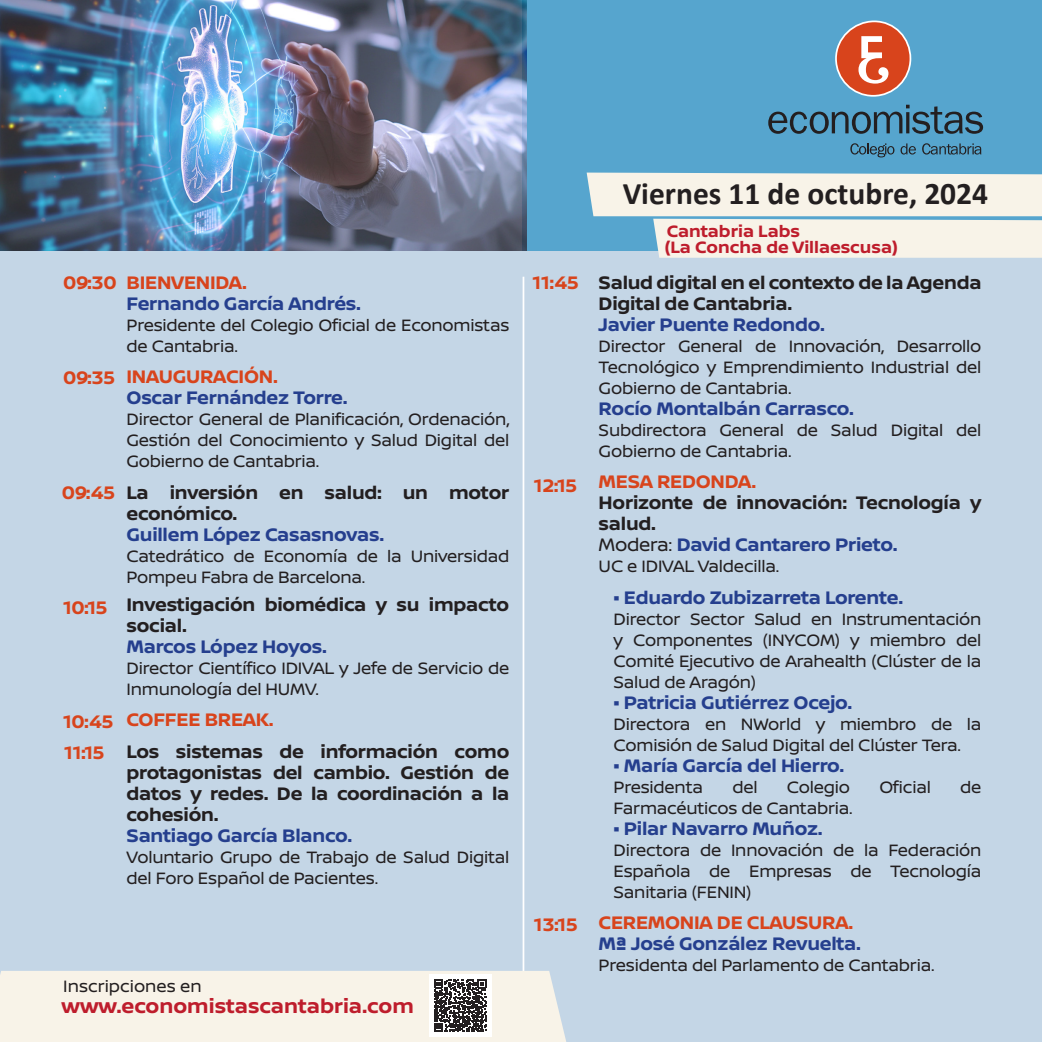
<style>
.page{position:relative;width:1042px;height:1042px;background:#fff}
.page>*{position:absolute;margin:0;border:0;box-sizing:border-box;transform-origin:0 0}
.t1{font:700 31.5px "Calibri";color:#231f20}
.t2{font:700 21px "Nissan Brand";color:#be1d2c}
.t3{font:700 19.25px "Nissan Brand";letter-spacing:-.01em;color:#253f8e}
.t4{font:700 19.25px/21px "Nissan Brand";letter-spacing:-.01em;color:#231f20}
.t5{font:700 19.25px "Nissan Brand";letter-spacing:-.01em;color:#d8441c}
.t6{font:17.5px/21px "Nissan Brand";letter-spacing:-.01em;color:#231f20}
.t7{font:700 17.5px "Nissan Brand";color:#be1d2c}
.s1{font-weight:400;color:#231f20}
</style>
<div class="page">
<div style="left:522px;top:0;width:520px;height:397px;background:#56a5ce"></div>
<img style="left:0;top:0;width:527px;height:252px">
<div style="left:0;top:252px;width:1042px;height:790px;background:#c4d6e6"></div>
<hr style="left:522px;top:277px;width:2px;height:740px;background:#fff">
<div style="left:835px;top:21px;width:76px;height:76px;background:#d8441c;border:2px solid #fff;border-radius:50%"></div>
<svg style="left:858px;top:36px;width:30px;height:48px"></svg>
<svg style="left:768px;top:105px;width:215px;height:29px"></svg>
<svg style="left:850px;top:143px;width:44px;height:14px"></svg>
<svg style="left:900px;top:143px;width:16px;height:12px"></svg>
<svg style="left:922px;top:143px;width:59px;height:12px"></svg>
<svg style="left:587px;top:173px;width:455px;height:85px;background:#e6eae5"></svg>
<svg style="left:0;top:971px;width:566px;height:71px;background:#ece8df"></svg>
<p class="t5" style="left:63px;top:268px;width:55px">09:30</p>
<p class="t5" style="left:63px;top:363px;width:54px">09:35</p>
<p class="t5" style="left:62px;top:479px;width:55px">09:45</p>
<p class="t5" style="left:63px;top:593px;width:46px">10:15</p>
<p class="t5" style="left:63px;top:707px;width:52px">10:45</p>
<p class="t5" style="left:64px;top:738px;width:42px">11:15</p>
<p class="t5" style="left:126px;top:268px;width:122px">BIENVENIDA.</p>
<p class="t3" style="left:126px;top:289px;width:236px">Fernando García Andrés.</p>
<p class="t6" style="left:126px;top:314px;width:384px">Presidente del Colegio Oficial de Economistas de Cantabria.</p>
<p class="t5" style="left:126px;top:363px;width:153px">INAUGURACIÓN.</p>
<p class="t3" style="left:126px;top:384px;width:223px">Oscar Fernández Torre.</p>
<p class="t6" style="left:126px;top:408px;width:385px;text-align:justify">Director General de Planificación, Ordenación, Gestión del Conocimiento y Salud Digital del Gobierno de Cantabria.</p>
<p class="t4" style="left:126px;top:481px;width:384px">La inversión en salud: un motor económico.</p>
<p class="t3" style="left:126px;top:520px;width:259px">Guillem López Casasnovas.</p>
<p class="t6" style="left:126px;top:545px;width:384px">Catedrático de Economía de la Universidad<br>Pompeu Fabra de Barcelona.</p>
<p class="t4" style="left:126px;top:593px;width:384px">Investigación biomédica y su impacto social.</p>
<p class="t3" style="left:126px;top:632px;width:202px">Marcos López Hoyos.</p>
<p class="t6" style="left:126px;top:657px;width:384px">Director Científico IDIVAL y Jefe de Servicio de<br>Inmunología del HUMV.</p>
<p class="t5" style="left:126px;top:706px;width:149px">COFFEE BREAK.</p>
<p class="t4" style="left:126px;top:740px;width:384px;text-align:justify">Los sistemas de información como protagonistas del cambio. Gestión de datos y redes. De la coordinación a la cohesión.</p>
<p class="t3" style="left:126px;top:821px;width:227px">Santiago García Blanco.</p>
<p class="t6" style="left:126px;top:846px;width:384px">Voluntario Grupo de Trabajo de Salud Digital del Foro Español de Pacientes.</p>
<p class="t6" style="left:63px;top:975px;width:140px">Inscripciones en</p>
<p class="t2" style="left:62px;top:991px;width:354px">www.economistascantabria.com</p>
<p class="t5" style="left:533px;top:268px;width:48px">11:45</p>
<p class="t5" style="left:534px;top:472px;width:45px">12:15</p>
<p class="t5" style="left:534px;top:910px;width:45px">13:15</p>
<p class="t1" style="left:623px;top:174px;width:367px">Viernes 11 de octubre, 2024</p>
<p class="t7" style="left:667px;top:218px;width:135px">Cantabria Labs</p>
<p class="t7" style="left:665px;top:234px;width:234px">(La Concha de Villaescusa)</p>
<p class="t4" style="left:598px;top:271px;width:384px">Salud digital en el contexto de la Agenda<br>Digital de Cantabria.</p>
<p class="t3" style="left:598px;top:310px;width:228px">Javier Puente Redondo.</p>
<p class="t6" style="left:598px;top:335px;width:384px;text-align:justify">Director General de Innovación, Desarrollo Tecnológico y Emprendimiento Industrial del Gobierno de Cantabria.</p>
<p class="t3" style="left:598px;top:394px;width:257px">Rocío Montalbán Carrasco.</p>
<p class="t6" style="left:598px;top:419px;width:384px">Subdirectora General de Salud Digital del<br>Gobierno de Cantabria.</p>
<p class="t5" style="left:598px;top:468px;width:159px">MESA REDONDA.</p>
<p class="t4" style="left:598px;top:491px;width:384px">Horizonte de innovación: Tecnología y salud.</p>
<p class="t3" style="left:598px;top:531px;width:300px"><span class="s1">Modera:</span> David Cantarero Prieto.</p>
<p class="t6" style="left:598px;top:555px;width:182px">UC e IDIVAL Valdecilla.</p>
<p class="t3" style="left:613px;top:583px;width:291px">• Eduardo Zubizarreta Lorente.</p>
<p class="t6" style="left:613px;top:608px;width:369px;text-align:justify">Director Sector Salud en Instrumentación y Componentes (INYCOM) y miembro del Comité Ejecutivo de Arahealth (Clúster de la Salud de Aragón)</p>
<p class="t3" style="left:613px;top:688px;width:240px">• Patricia Gutiérrez Ocejo.</p>
<p class="t6" style="left:613px;top:713px;width:369px">Directora en NWorld y miembro de la<br>Comisión de Salud Digital del Clúster Tera.</p>
<p class="t3" style="left:613px;top:751px;width:232px">• María García del Hierro.</p>
<p class="t6" style="left:613px;top:776px;width:91px">Presidenta</p>
<p class="t6" style="left:732px;top:776px;width:27px">del</p>
<p class="t6" style="left:787px;top:776px;width:65px">Colegio</p>
<p class="t6" style="left:879px;top:776px;width:53px">Oficial</p>
<p class="t6" style="left:960px;top:776px;width:23px">de</p>
<p class="t6" style="left:613px;top:797px;width:241px">Farmacéuticos de Cantabria.</p>
<p class="t3" style="left:613px;top:814px;width:211px">• Pilar Navarro Muñoz.</p>
<p class="t6" style="left:613px;top:839px;width:369px;text-align:justify">Directora de Innovación de la Federación Española de Empresas de Tecnología Sanitaria (FENIN)</p>
<p class="t5" style="left:598px;top:909px;width:256px">CEREMONIA DE CLAUSURA.</p>
<p class="t3" style="left:598px;top:930px;width:264px">Mª José González Revuelta.</p>
<p class="t6" style="left:598px;top:954px;width:337px">Presidenta del Parlamento de Cantabria.</p>
</div>
